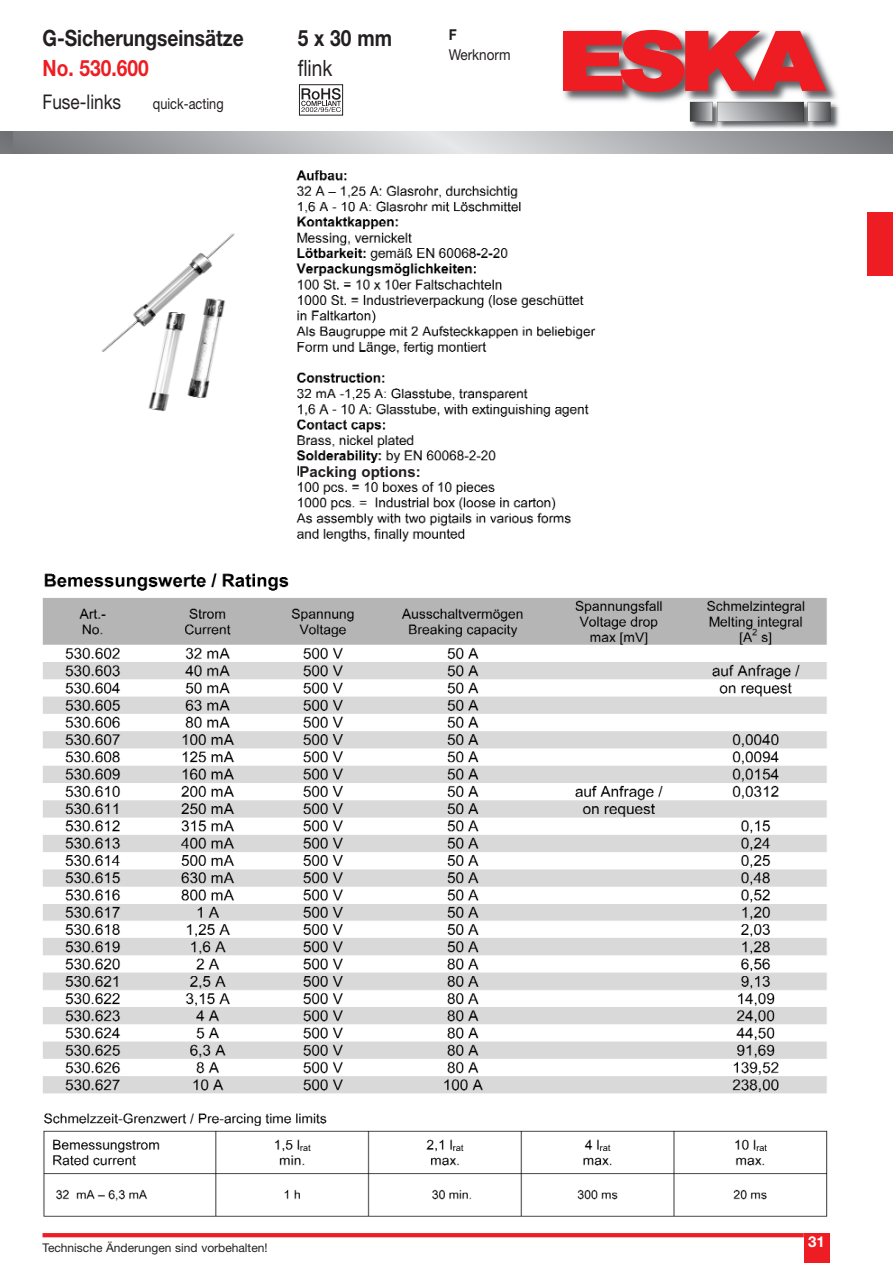
<style>
.page{position:relative;width:893px;height:1263px;background:#fff}
.page>*{position:absolute;margin:0;border:0;box-sizing:border-box;transform-origin:0 0}
.t1{font:700 22.5px "Helvetica Neue";color:#231f20;scale:.85 1}
.t2{font:700 22.5px "Helvetica Neue";color:#ee1d23;scale:.85 1}
.t3{font:22.5px "Helvetica Neue";color:#231f20;scale:.85 1}
.t4{font:20.25px "Helvetica Neue";color:#231f20;scale:.85 1}
.t5{font:700 15px "Arial";color:#231f20}
.t6{font:15px "Helvetica Neue";color:#231f20;scale:.85 1}
.t7{font:15px "Helvetica Neue";color:#231f20;scale:.9 1}
.t8{font:700 15px "Helvetica Neue";color:#fff}
.t9{font:700 15px "Helvetica Neue";color:#231f20;scale:.9 1}
.t10{font:12px "Helvetica Neue";color:#231f20}
</style>
<div class="page">
<img style="left:563px;top:29px;width:274px;height:74px">
<svg style="left:563px;top:30px;width:263px;height:62px;background:#dc484d"></svg>
<img style="left:688px;top:100px;width:153px;height:32px">
<svg style="left:690px;top:102px;width:140px;height:20px;background:#8b8c8e"></svg>
<svg style="left:43px;top:1233px;width:761px;height:4px;background:#ee2026"></svg>
<div style="left:804px;top:1233px;width:25px;height:30px;background:#ee1d23"></div>
<img style="left:42px;top:573px;width:786px;height:644px">
<svg style="left:0;top:132px;width:892px;height:21px;background:#acadb0"></svg>
<div style="left:867px;top:213px;width:25px;height:63px;background:#ee1d23"></div>
<div style="left:299px;top:84px;width:44px;height:32px;border:1px solid #231f20"></div>
<svg style="left:301px;top:88px;width:40px;height:24px"></svg>
<img style="left:101px;top:170px;width:495px;height:372px">
<div style="left:299px;top:465px;width:128px;height:15px;background:#fff"></div>
<h1 class="t1" style="left:43px;top:30px;width:238px">G-Sicherungseinsätze</h1>
<h1 class="t1" style="left:298px;top:30px;width:113px">5 x 30 mm</h1>
<h1 class="t2" style="left:43px;top:60px;width:126px">No. 530.600</h1>
<h1 class="t3" style="left:298px;top:60px;width:42px">flink</h1>
<h2 class="t4" style="left:43px;top:94px;width:94px">Fuse-links</h2>
<p class="t6" style="left:153px;top:98px;width:85px">quick-acting</p>
<p class="t9" style="left:449px;top:30px;width:10px">F</p>
<p class="t7" style="left:449px;top:50px;width:70px">Werknorm</p>
<p class="t5" style="left:299px;top:466px;width:123px">Packing options:</p>
<p class="t10" style="left:43px;top:1244px;width:227px">Technische Änderungen sind vorbehalten!</p>
<p class="t8" style="left:808px;top:1236px;width:18px">31</p>
</div>
